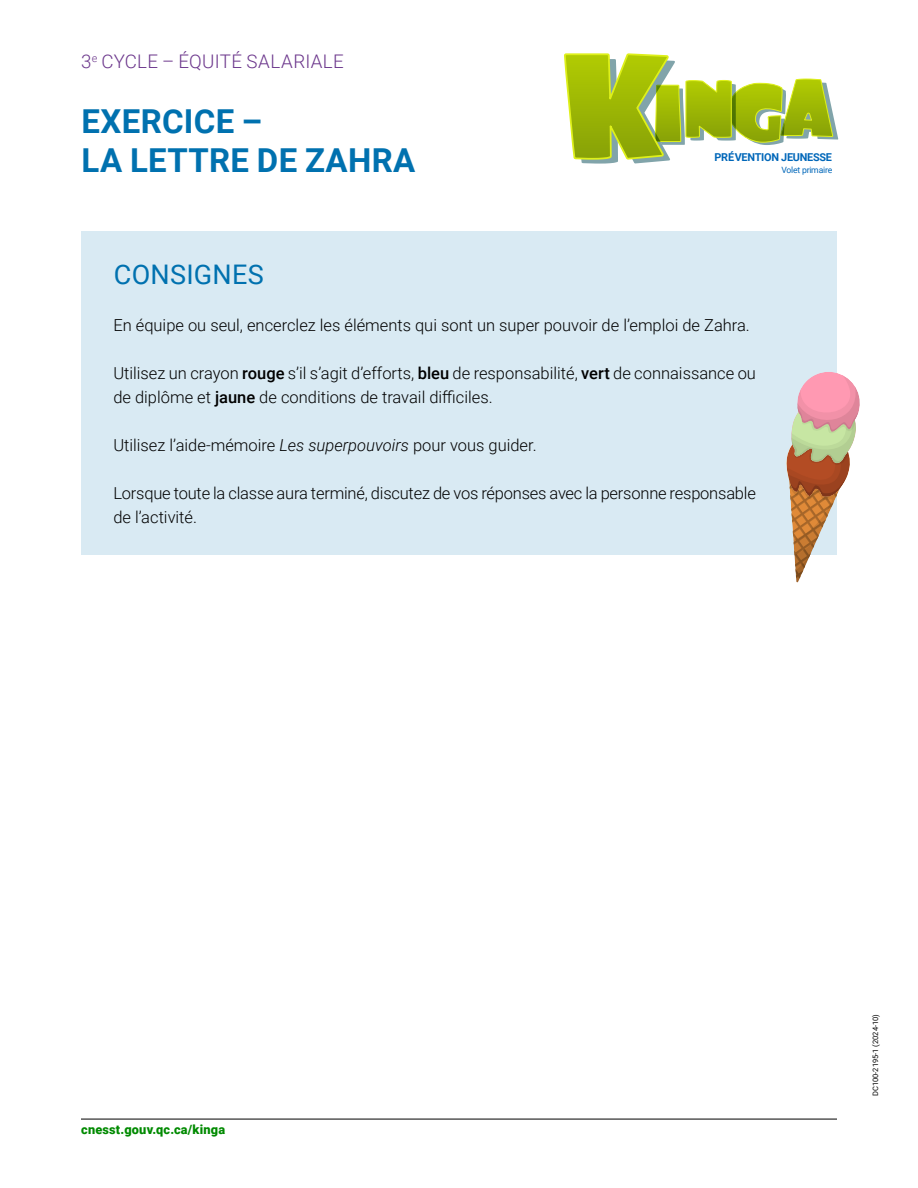
<style>
.page{position:relative;width:918px;height:1188px;background:#fff}
.page>*{position:absolute;margin:0;border:0;box-sizing:border-box;transform-origin:0 0}
.t1{font:700 33px/39px "Roboto";letter-spacing:.01em;color:#0071af}
.t2{font:27px "Roboto";letter-spacing:.01em;color:#0071af}
.t3{font:300 18.75px "Roboto";letter-spacing:.02em;color:#6c378c}
.t4{font:300 16.5px/24px "Roboto";color:#000}
.t5{font:900 12.75px "Roboto";letter-spacing:.015em;color:#008a00}
.t6{font:700 10.8px "Roboto";letter-spacing:-.025em;color:#0067b9}
.t7{font:8.7px "Roboto";letter-spacing:-.025em;color:#0067b9}
.t8{font:7.5px "Roboto";color:#000}
.s1{font-weight:500}
.s2{font-style:italic}
</style>
<div class="page">
<div style="left:81px;top:231px;width:756px;height:324px;background:#d9eaf3"></div>
<svg style="left:564px;top:53px;width:274px;height:111px"></svg>
<svg style="left:786px;top:372px;width:74px;height:211px"></svg>
<hr style="left:81px;top:1119px;width:756px;height:1px;background:#000">
<p class="t3" style="left:81px;top:48px;width:264px">3<sup>e</sup> CYCLE – ÉQUITÉ SALARIALE</p>
<h1 class="t1" style="left:82px;top:100px;width:335px">EXERCICE –<br>LA LETTRE DE ZAHRA</h1>
<p class="t6" style="left:715px;top:150px;width:119px">PRÉVENTION JEUNESSE</p>
<p class="t7" style="left:782px;top:164px;width:52px">Volet primaire</p>
<h2 class="t2" style="left:114px;top:256px;width:151px">CONSIGNES</h2>
<p class="t4" style="left:113px;top:312px;width:638px">En équipe ou seul, encerclez les éléments qui sont un super pouvoir de l’emploi de Zahra.</p>
<p class="t4" style="left:113px;top:360px;width:644px">Utilisez un crayon <span class="s1">rouge</span> s’il s’agit d’efforts, <span class="s1">bleu</span> de responsabilité, <span class="s1">vert</span> de connaissance ou de diplôme et <span class="s1">jaune</span> de conditions de travail difficiles.</p>
<p class="t4" style="left:113px;top:432px;width:425px">Utilisez l’aide-mémoire <span class="s2">Les superpouvoirs</span> pour vous guider.</p>
<p class="t4" style="left:113px;top:480px;width:644px">Lorsque toute la classe aura terminé, discutez de vos réponses avec la personne responsable de l’activité.</p>
<p class="t5" style="left:81px;top:1121px;width:145px">cnesst.gouv.qc.ca/kinga</p>
<p class="t8" style="left:870px;top:1096px;width:84px;rotate:-90deg">DC100-2195-1 (2024-10)</p>
</div>
